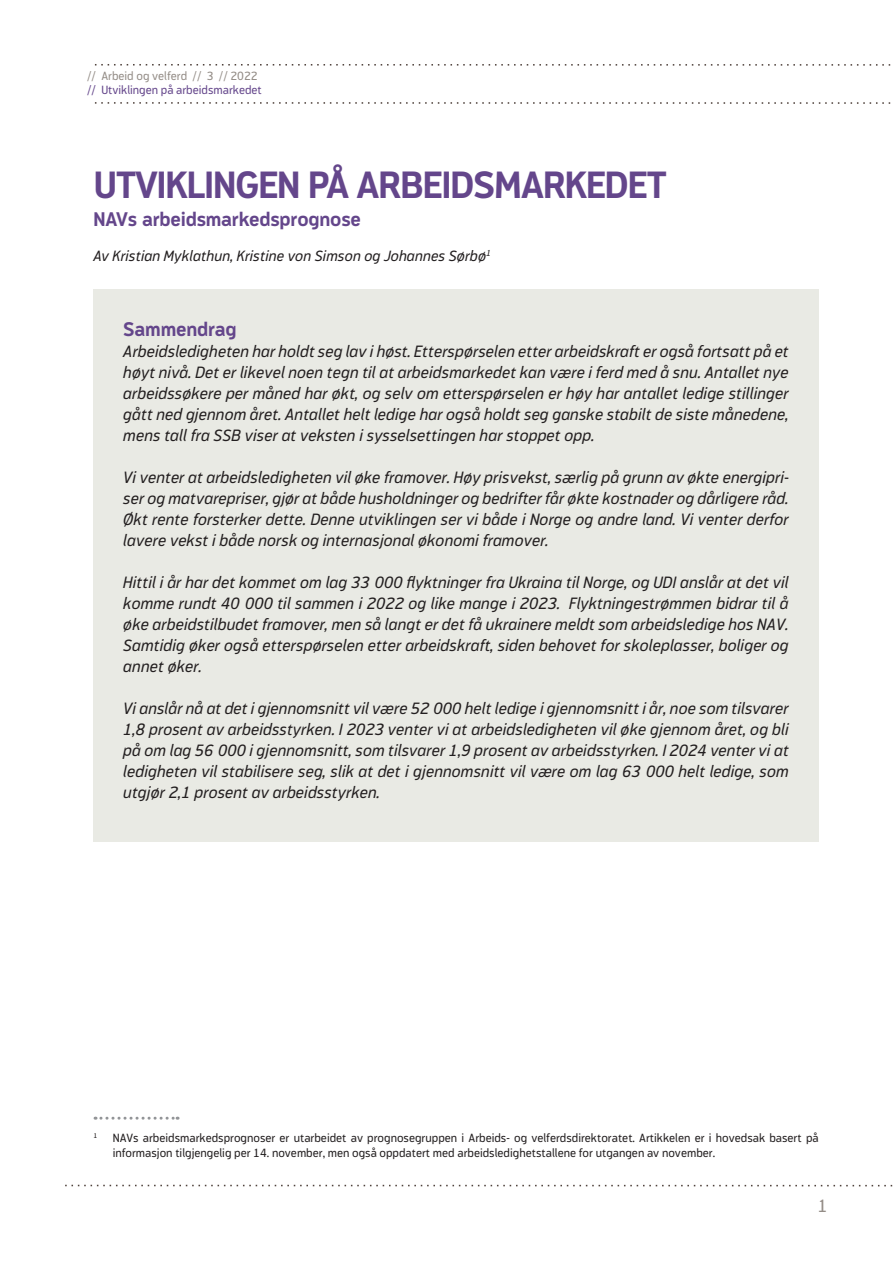
<style>
.page{position:relative;width:893px;height:1263px;background:#fff}
.page>*{position:absolute;margin:0;border:0;box-sizing:border-box;transform-origin:0 0}
.t1{font:700 37.5px "Modus";letter-spacing:-.025em;color:#64468b}
.t2{font:700 19.5px "Modus";letter-spacing:-.01em;color:#64468b}
.t3{font:18px "Modus";color:#948d87}
.t4{font:italic 16.5px/21px "Modus";color:#231f20;text-align:justify}
.t5{font:italic 15px "Modus";color:#231f20}
.t6{font:12px/15px "Modus";color:#231f20}
.t7{font:12px "Modus";color:#64468b}
.t8{font:12px "Modus";color:#948d87}
.t9{font:7.05px "Modus";color:#231f20}
</style>
<div class="page">
<svg style="left:94px;top:64px;width:797px;height:2px"></svg>
<svg style="left:94px;top:102px;width:797px;height:2px"></svg>
<svg style="left:65px;top:1185px;width:828px;height:1px"></svg>
<div style="left:94px;top:289px;width:725px;height:553px;background:#e9eae4"></div>
<svg style="left:95px;top:1117px;width:83px;height:3px"></svg>
<p class="t8" style="left:87px;top:69px;width:172px">// Arbeid og velferd // 3 // 2022</p>
<p class="t7" style="left:87px;top:83px;width:176px">// Utviklingen på arbeidsmarkedet</p>
<h1 class="t1" style="left:94px;top:164px;width:574px">UTVIKLINGEN PÅ ARBEIDSMARKEDET</h1>
<p class="t2" style="left:94px;top:208px;width:269px">NAVs arbeidsmarkedsprognose</p>
<p class="t5" style="left:94px;top:247px;width:399px">Av Kristian Myklathun, Kristine von Simson og Johannes Sørbø<sup>1</sup></p>
<p class="t2" style="left:123px;top:318px;width:115px">Sammendrag</p>
<p class="t4" style="left:123px;top:341px;width:667px">Arbeidsledigheten har holdt seg lav i høst. Etterspørselen etter arbeidskraft er også fortsatt på et høyt nivå. Det er likevel noen tegn til at arbeidsmarkedet kan være i ferd med å snu. Antallet nye arbeidssøkere per måned har økt, og selv om etterspørselen er høy har antallet ledige stillinger gått ned gjennom året. Antallet helt ledige har også holdt seg ganske stabilt de siste månedene, mens tall fra SSB viser at veksten i sysselsettingen har stoppet opp.</p>
<p class="t4" style="left:123px;top:467px;width:667px">Vi venter at arbeidsledigheten vil øke framover. Høy prisvekst, særlig på grunn av økte energipri&shy;ser og matvarepriser, gjør at både husholdninger og bedrifter får økte kostnader og dårligere råd.<br>Økt rente forsterker dette. Denne utviklingen ser vi både i Norge og andre land. Vi venter derfor lavere vekst i både norsk og internasjonal økonomi framover.</p>
<p class="t4" style="left:123px;top:572px;width:667px">Hittil i år har det kommet om lag 33 000 flyktninger fra Ukraina til Norge, og UDI anslår at det vil komme rundt 40 000 til sammen i 2022 og like mange i 2023. Flyktningestrømmen bidrar til å øke arbeidstilbudet framover, men så langt er det få ukrainere meldt som arbeidsledige hos NAV.<br>Samtidig øker også etterspørselen etter arbeidskraft, siden behovet for skoleplasser, boliger og annet øker.</p>
<p class="t4" style="left:123px;top:698px;width:667px">Vi anslår nå at det i gjennomsnitt vil være 52 000 helt ledige i gjennomsnitt i år, noe som tilsvarer 1,8 prosent av arbeidsstyrken. I 2023 venter vi at arbeidsledigheten vil øke gjennom året, og bli på om lag 56 000 i gjennomsnitt, som tilsvarer 1,9 prosent av arbeidsstyrken. I 2024 venter vi at ledigheten vil stabilisere seg, slik at det i gjennomsnitt vil være om lag 63 000 helt ledige, som utgjør 2,1 prosent av arbeidsstyrken.</p>
<p class="t9" style="left:94px;top:1131px;width:5px">1</p>
<p class="t6" style="left:113px;top:1130px;width:707px">NAVs arbeidsmarkedsprognoser er utarbeidet av prognosegruppen i Arbeids- og velferdsdirektoratet. Artikkelen er i hovedsak basert på informasjon tilgjengelig per 14. november, men også oppdatert med arbeidsledighetstallene for utgangen av november.</p>
<p class="t3" style="left:817px;top:1195px;width:12px">1</p>
</div>
